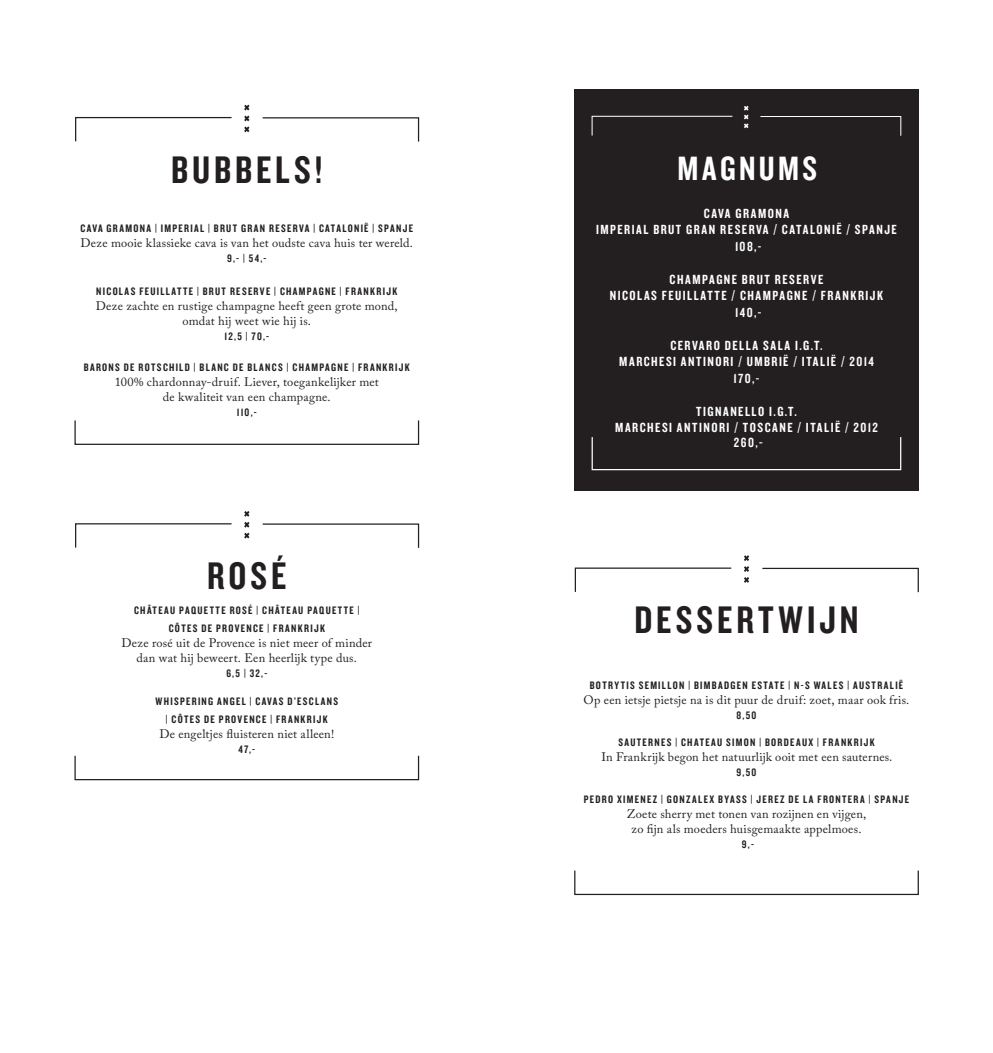
<style>
.page{position:relative;width:993px;height:1053px;background:#fff}
.page>*{position:absolute;margin:0;border:0;box-sizing:border-box;transform-origin:0 0}
.t1{font:39.88px "Knockout HTF49 Liteweight";letter-spacing:.095em;color:#231f20}
.t2{font:35px "Knockout HTF49 Liteweight";letter-spacing:.1em;color:#fff}
.t3{font:13.75px "Knockout HTF49 Liteweight";letter-spacing:.105em;color:#fff}
.t4{font:12.38px "Adobe Caslon Pro";letter-spacing:.015em;color:#231f20}
.t5{font:11.25px "Knockout HTF49 Liteweight";letter-spacing:.115em;color:#231f20}
.s1{font-family:"Knockout HTF49 Liteweight";font-size:11.25px}
</style>
<div class="page">
<div style="left:74px;top:420px;width:345px;height:25px;border:1px solid #231f20"></div>
<div style="left:74px;top:755px;width:345px;height:25px;border:1px solid #231f20"></div>
<div style="left:574px;top:869px;width:344px;height:26px;border:1px solid #231f20"></div>
<svg style="left:244px;top:105px;width:5px;height:27px"></svg>
<svg style="left:262px;top:117px;width:157px;height:25px"></svg>
<svg style="left:75px;top:117px;width:157px;height:25px"></svg>
<svg style="left:244px;top:511px;width:5px;height:27px"></svg>
<svg style="left:262px;top:523px;width:157px;height:25px"></svg>
<svg style="left:75px;top:523px;width:157px;height:25px"></svg>
<svg style="left:744px;top:555px;width:5px;height:28px"></svg>
<svg style="left:762px;top:567px;width:157px;height:26px"></svg>
<svg style="left:574px;top:567px;width:158px;height:25px"></svg>
<div style="left:574px;top:89px;width:344px;height:401px;background:#231f20"></div>
<svg style="left:744px;top:106px;width:4px;height:22px"></svg>
<svg style="left:760px;top:116px;width:141px;height:20px"></svg>
<svg style="left:591px;top:115px;width:142px;height:21px"></svg>
<div style="left:591px;top:436px;width:310px;height:34px;border:1px solid #fff"></div>
<p class="t1" style="left:171px;top:149px;width:153px">BUBBELS!</p>
<p class="t5" style="left:80px;top:223px;width:334px">CAVA GRAMONA | IMPERIAL | BRUT GRAN RESERVA | CATALONIË | SPANJE</p>
<p class="t4" style="left:81px;top:235px;width:334px">Deze mooie klassieke cava is van het oudste cava huis ter wereld.</p>
<p class="t5" style="left:227px;top:252px;width:41px">9,- | 54,-</p>
<p class="t5" style="left:96px;top:285px;width:302px">NICOLAS FEUILLATTE | BRUT RESERVE | CHAMPAGNE | FRANKRIJK</p>
<p class="t4" style="left:96px;top:298px;width:303px">Deze zachte en rustige champagne heeft geen grote mond,</p>
<p class="t4" style="left:182px;top:313px;width:130px">omdat hij weet wie hij is.</p>
<p class="t5" style="left:224px;top:330px;width:46px">12,5 | 70,-</p>
<p class="t5" style="left:84px;top:361px;width:327px">BARONS DE ROTSCHILD | BLANC DE BLANCS | CHAMPAGNE | FRANKRIJK</p>
<p class="t4" style="left:115px;top:374px;width:265px">100% chardonnay-druif. Liever, toegankelijker met</p>
<p class="t4" style="left:163px;top:389px;width:169px">de kwaliteit van een champagne.</p>
<p class="t5" style="left:237px;top:406px;width:21px">110,-</p>
<p class="t1" style="left:207px;top:555px;width:81px">ROSÉ</p>
<p class="t5" style="left:134px;top:605px;width:227px">CHÂTEAU PAQUETTE ROSÉ | CHÂTEAU PAQUETTE |</p>
<p class="t5" style="left:169px;top:622px;width:158px">CÔTES DE PROVENCE | FRANKRIJK</p>
<p class="t4" style="left:122px;top:635px;width:252px">Deze rosé uit de Provence is niet meer of minder</p>
<p class="t4" style="left:136px;top:650px;width:222px">dan wat hij beweert. Een heerlijk type dus.</p>
<p class="t5" style="left:226px;top:667px;width:42px">6,5 | 32,-</p>
<p class="t5" style="left:155px;top:695px;width:184px">WHISPERING ANGEL | CAVAS D’ESCLANS</p>
<p class="t5" style="left:166px;top:713px;width:163px">| CÔTES DE PROVENCE | FRANKRIJK</p>
<p class="t4" style="left:159px;top:726px;width:176px">De engeltjes fluisteren niet alleen!</p>
<p class="t5" style="left:238px;top:743px;width:18px">47,-</p>
<p class="t2" style="left:677px;top:150px;width:141px">MAGNUMS</p>
<p class="t3" style="left:703px;top:206px;width:87px">CAVA GRAMONA</p>
<p class="t3" style="left:596px;top:223px;width:302px">IMPERIAL BRUT GRAN RESERVA / CATALONIË / SPANJE</p>
<p class="t3" style="left:734px;top:239px;width:28px">108,-</p>
<p class="t3" style="left:669px;top:272px;width:155px">CHAMPAGNE BRUT RESERVE</p>
<p class="t3" style="left:609px;top:289px;width:274px">NICOLAS FEUILLATTE / CHAMPAGNE / FRANKRIJK</p>
<p class="t3" style="left:734px;top:305px;width:28px">140,-</p>
<p class="t3" style="left:670px;top:338px;width:154px">CERVARO DELLA SALA I.G.T.</p>
<p class="t3" style="left:619px;top:355px;width:256px">MARCHESI ANTINORI / UMBRIË / ITALIË / 2014</p>
<p class="t3" style="left:733px;top:371px;width:27px">170,-</p>
<p class="t3" style="left:696px;top:404px;width:102px">TIGNANELLO I.G.T.</p>
<p class="t3" style="left:615px;top:421px;width:264px">MARCHESI ANTINORI / TOSCANE / ITALIË / 2012</p>
<p class="t3" style="left:733px;top:436px;width:30px">260,-</p>
<p class="t1" style="left:634px;top:599px;width:226px">DESSERTWIJN</p>
<p class="t5" style="left:589px;top:679px;width:315px">BOTRYTIS SEMILLON | BIMBADGEN ESTATE | N-S WALES | AUSTRALIË</p>
<p class="t4" style="left:583px;top:692px;width:327px">Op een ietsje pietsje na is dit puur de druif: zoet, maar ook fris.</p>
<p class="t5" style="left:736px;top:709px;width:21px">8,50</p>
<p class="t5" style="left:618px;top:736px;width:258px">SAUTERNES | CHATEAU SIMON | BORDEAUX | FRANKRIJK</p>
<p class="t4" style="left:601px;top:749px;width:291px">In Frankrijk begon het natuurlijk ooit met een sauternes<span class="s1">.</span></p>
<p class="t5" style="left:736px;top:766px;width:21px">9,50</p>
<p class="t5" style="left:583px;top:793px;width:327px">PEDRO XIMENEZ | GONZALEX BYASS | JEREZ DE LA FRONTERA | SPANJE</p>
<p class="t4" style="left:626px;top:806px;width:241px">Zoete sherry met tonen van rozijnen en vijgen,</p>
<p class="t4" style="left:631px;top:821px;width:231px">zo fijn als moeders huisgemaakte appelmoes.</p>
<p class="t5" style="left:741px;top:838px;width:14px">9,-</p>
</div>
